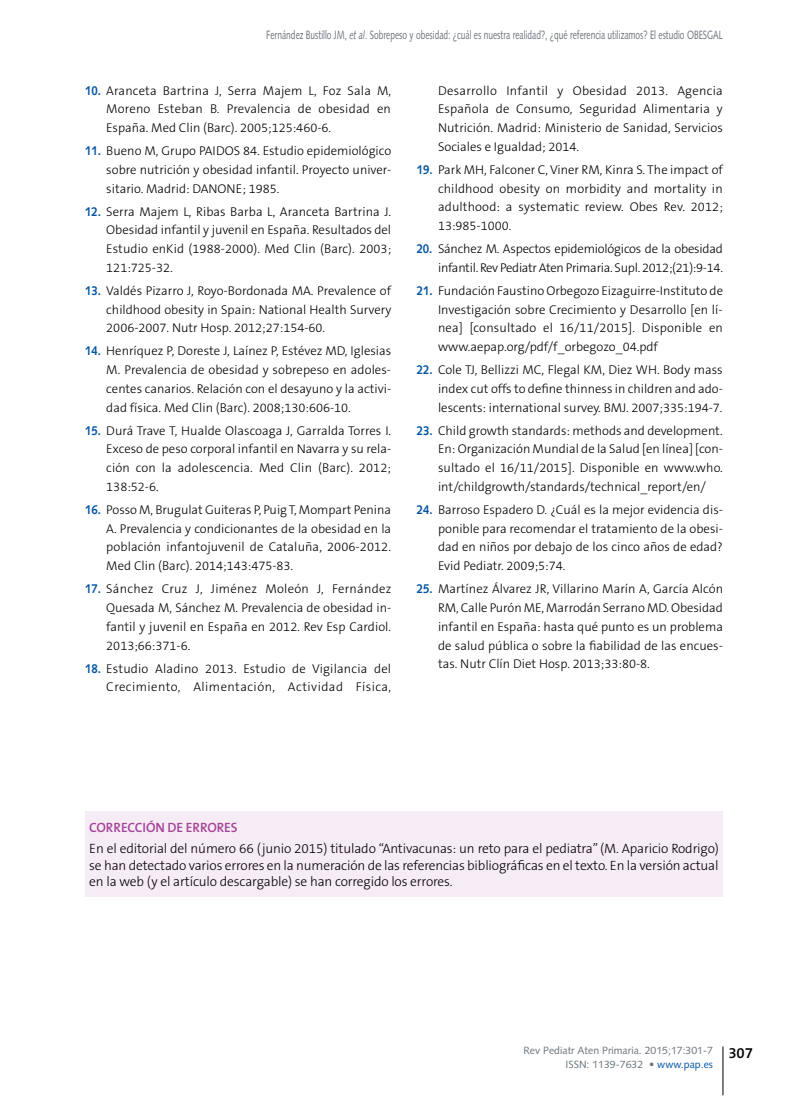
<style>
.page{position:relative;width:808px;height:1106px;background:#fff}
.page>*{position:absolute;margin:0;border:0;box-sizing:border-box;transform-origin:0 0}
.t1{font:600 15px "The Sans B6";color:#000}
.t2{font:300 13.5px/16.5px "The Sans B3";letter-spacing:-.01em;color:#000;text-align:justify}
.t3{font:600 13.5px "The Sans B6";letter-spacing:-.01em;color:#a54399}
.t4{font:300 12.75px/18.8px "The Sans B3";color:#000;text-align:justify}
.t5{font:12px "Syntax";color:#6a737b;scale:.7 1}
.t6{font:10.5px/13.2px "Syntax";color:#6a737b;text-align:right}
.s1{font-style:italic}
.s2{font-family:"Syntax";font-weight:700;color:#0054a4}
.s3{color:#0054a4}
</style>
<div class="page">
<hr style="left:722px;top:1046px;width:1px;height:49px;background:#000">
<div style="left:85px;top:811px;width:638px;height:86px;background:#f6ecf5"></div>
<p class="t5" style="left:266px;top:28px;width:654px">Fernández Bustillo JM, <span class="s1">et al</span>. Sobrepeso y obesidad: ¿cuál es nuestra realidad?, ¿qué referencia utilizamos? El estudio OBESGAL</p>
<p class="t4" style="left:106px;top:81px;width:286px;text-indent:-21px"><span class="s2">10.</span> Aranceta Bartrina J, Serra Majem L, Foz Sala M, Moreno Esteban B. Prevalencia de obesidad en España. Med Clin (Barc). 2005;125:460-6.</p>
<p class="t4" style="left:106px;top:142px;width:286px;text-indent:-21px"><span class="s2">11.</span> Bueno M, Grupo PAIDOS 84. Estudio epidemiológico sobre nutrición y obesidad infantil. Proyecto univer&shy;sitario. Madrid: DANONE; 1985.</p>
<p class="t4" style="left:106px;top:202px;width:286px;text-indent:-21px"><span class="s2">12.</span> Serra Majem L, Ribas Barba L, Aranceta Bartrina J.<br>Obesidad infantil y juvenil en España. Resultados del Estudio enKid (1988-2000). Med Clin (Barc). 2003; 121:725-32.</p>
<p class="t4" style="left:106px;top:281px;width:286px;text-indent:-21px"><span class="s2">13.</span> Valdés Pizarro J, Royo-Bordonada MA. Prevalence of childhood obesity in Spain: National Health Survery 2006-2007. Nutr Hosp. 2012;27:154-60.</p>
<p class="t4" style="left:106px;top:342px;width:286px;text-indent:-21px"><span class="s2">14.</span> Henríquez P, Doreste J, Laínez P, Estévez MD, Iglesias M. Prevalencia de obesidad y sobrepeso en adoles&shy;centes canarios. Relación con el desayuno y la activi&shy;dad física. Med Clin (Barc). 2008;130:606-10.</p>
<p class="t4" style="left:106px;top:421px;width:286px;text-indent:-21px"><span class="s2">15.</span> Durá Trave T, Hualde Olascoaga J, Garralda Torres I.<br>Exceso de peso corporal infantil en Navarra y su rela&shy;ción con la adolescencia. Med Clin (Barc). 2012; 138:52-6.</p>
<p class="t4" style="left:106px;top:500px;width:286px;text-indent:-21px"><span class="s2">16.</span> Posso M, Brugulat Guiteras P, Puig T, Mompart Penina A. Prevalencia y condicionantes de la obesidad en la población infantojuvenil de Cataluña, 2006-2012.<br>Med Clin (Barc). 2014;143:475-83.</p>
<p class="t4" style="left:106px;top:580px;width:287px;text-indent:-21px"><span class="s2">17.</span> Sánchez Cruz J, Jiménez Moleón J, Fernández Quesada M, Sánchez M. Prevalencia de obesidad in&shy;fantil y juvenil en España en 2012. Rev Esp Cardiol.<br>2013;66:371-6.</p>
<p class="t4" style="left:85px;top:659px;width:308px;text-align:right"><span class="s2">18.</span> Estudio Aladino 2013. Estudio de Vigilancia del<br>Crecimiento, Alimentación, Actividad Física,</p>
<p class="t4" style="left:438px;top:81px;width:286px">Desarrollo Infantil y Obesidad 2013. Agencia Española de Consumo, Seguridad Alimentaria y Nutrición. Madrid: Ministerio de Sanidad, Servicios Sociales e Igualdad; 2014.</p>
<p class="t4" style="left:438px;top:160px;width:286px;text-indent:-21px"><span class="s2">19.</span> Park MH, Falconer C, Viner RM, Kinra S. The impact of childhood obesity on morbidity and mortality in adulthood: a systematic review. Obes Rev. 2012; 13:985-1000.</p>
<p class="t4" style="left:417px;top:240px;width:308px;text-align:right"><span class="s2">20.</span> Sánchez M. Aspectos epidemiológicos de la obesidad infantil. Rev Pediatr Aten Primaria. Supl. 2012;(21):9-14.</p>
<p class="t4" style="left:438px;top:281px;width:287px;text-indent:-21px"><span class="s2">21.</span> Fundación Faustino Orbegozo Eizaguirre-Instituto de Investigación sobre Crecimiento y Desarrollo [en lí&shy;nea] [consultado el 16/11/2015]. Disponible en www.aepap.org/pdf/f_orbegozo_04.pdf</p>
<p class="t4" style="left:438px;top:361px;width:286px;text-indent:-21px"><span class="s2">22.</span> Cole TJ, Bellizzi MC, Flegal KM, Diez WH. Body mass index cut offs to define thinness in children and ado&shy;lescents: international survey. BMJ. 2007;335:194-7.</p>
<p class="t4" style="left:438px;top:421px;width:286px;text-indent:-21px"><span class="s2">23.</span> Child growth standards: methods and development.<br>En: Organización Mundial de la Salud [en línea] [con&shy;sultado el 16/11/2015]. Disponible en www.who. int/childgrowth/standards/technical_report/en/</p>
<p class="t4" style="left:438px;top:500px;width:286px;text-indent:-21px"><span class="s2">24.</span> Barroso Espadero D. ¿Cuál es la mejor evidencia dis&shy;ponible para recomendar el tratamiento de la obesi&shy;dad en niños por debajo de los cinco años de edad?<br>Evid Pediatr. 2009;5:74.</p>
<p class="t4" style="left:438px;top:580px;width:287px;text-indent:-21px"><span class="s2">25.</span> Martínez Álvarez JR, Villarino Marín A, García Alcón RM, Calle Purón ME, Marrodán Serrano MD. Obesidad infantil en España: hasta qué punto es un problema de salud pública o sobre la fiabilidad de las encues&shy;tas. Nutr Clín Diet Hosp. 2013;33:80-8.</p>
<p class="t3" style="left:89px;top:820px;width:150px">CORRECCIÓN DE ERRORES</p>
<p class="t2" style="left:89px;top:840px;width:631px">En el editorial del número 66 (junio 2015) titulado “Antivacunas: un reto para el pediatra” (M. Aparicio Rodrigo) se han detectado varios errores en la numeración de las referencias bibliográficas en el texto. En la versión actual en la web (y el artículo descargable) se han corregido los errores.</p>
<p class="t6" style="left:523px;top:1044px;width:191px">Rev Pediatr Aten Primaria. 2015;17:301-7<br>ISSN: 1139-7632 • <span class="s3">www.pap.es</span></p>
<p class="t1" style="left:728px;top:1044px;width:26px">307</p>
</div>
